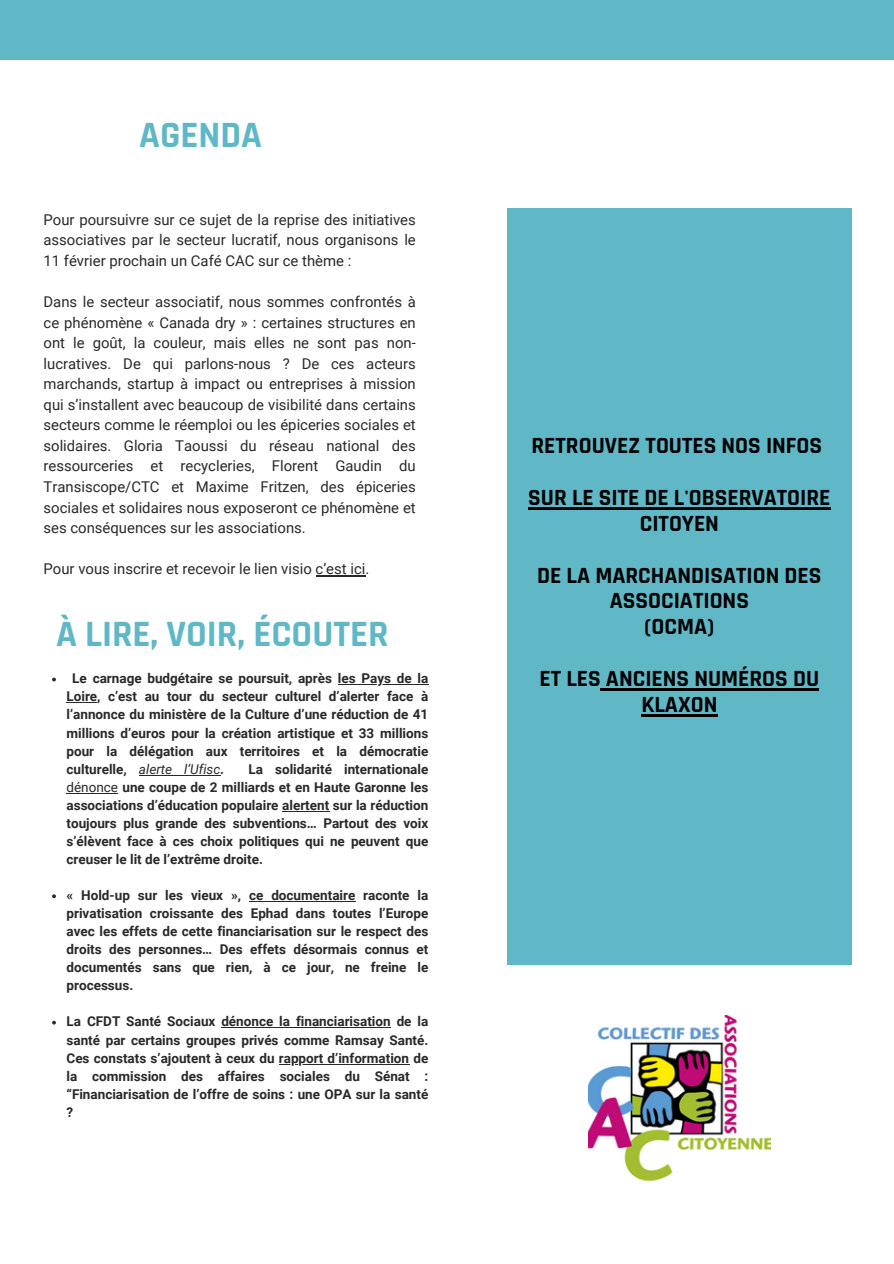
<style>
.page{position:relative;width:894px;height:1264px;background:#fff}
.page>*{position:absolute;margin:0;border:0;box-sizing:border-box;transform-origin:0 0}
.t1{font:700 37.5px "Rajdhani";color:#60b7c6}
.t2{font:700 23.4px/25.8px "Rajdhani";color:#000;text-align:center}
.t3{font:14.85px/20.5px "Roboto";color:#292929;text-align:justify}
.t4{font:700 13.5px/18px "Roboto";color:#292929;text-align:justify}
.s1{font-weight:400;font-style:italic}
.s2{font-weight:400}
</style>
<div class="page">
<div style="left:0;top:0;width:893px;height:60px;background:#60b7c6"></div>
<hr style="left:315px;top:575px;width:50px;height:1px;background:#292929">
<svg style="left:52px;top:677px;width:4px;height:4px"></svg>
<hr style="left:338px;top:684px;width:90px;height:1px;background:#292929">
<hr style="left:66px;top:702px;width:31px;height:1px;background:#292929">
<hr style="left:139px;top:774px;width:81px;height:1px;background:#292929">
<hr style="left:66px;top:792px;width:52px;height:1px;background:#292929">
<hr style="left:282px;top:810px;width:47px;height:1px;background:#292929">
<svg style="left:52px;top:894px;width:4px;height:4px"></svg>
<hr style="left:249px;top:901px;width:106px;height:1px;background:#292929">
<svg style="left:52px;top:1020px;width:4px;height:4px"></svg>
<hr style="left:221px;top:1027px;width:169px;height:1px;background:#292929">
<hr style="left:279px;top:1063px;width:130px;height:1px;background:#292929">
<div style="left:507px;top:209px;width:344px;height:756px;background:#60b7c6"></div>
<hr style="left:528px;top:507px;width:38px;height:2px;background:#000">
<svg style="left:566px;top:507px;width:6px;height:2px"></svg>
<hr style="left:572px;top:507px;width:258px;height:2px;background:#000">
<hr style="left:600px;top:688px;width:218px;height:2px;background:#000">
<hr style="left:641px;top:714px;width:76px;height:2px;background:#000">
<img style="left:588px;top:1015px;width:181px;height:167px">
<p class="t1" style="left:139px;top:112px;width:124px">AGENDA</p>
<p class="t3" style="left:44px;top:209px;width:373px">Pour poursuivre sur ce sujet de la reprise des initiatives associatives par le secteur lucratif, nous organisons le 11 février prochain un Café CAC sur ce thème :</p>
<p class="t3" style="left:44px;top:291px;width:373px">Dans le secteur associatif, nous sommes confrontés à ce phénomène « Canada dry » : certaines structures en ont le goût, la couleur, mais elles ne sont pas non&shy;lucratives. De qui parlons-nous ? De ces acteurs marchands, startup à impact ou entreprises à mission qui s’installent avec beaucoup de visibilité dans certains secteurs comme le réemploi ou les épiceries sociales et solidaires. Gloria Taoussi du réseau national des ressourceries et recycleries, Florent Gaudin du Transiscope/CTC et Maxime Fritzen, des épiceries sociales et solidaires nous exposeront ce phénomène et ses conséquences sur les associations.</p>
<h1 class="t3" style="left:44px;top:559px;width:327px">Pour vous inscrire et recevoir le lien visio c’est ici.</h1>
<p class="t1" style="left:56px;top:611px;width:334px">À LIRE, VOIR, ÉCOUTER</p>
<p class="t4" style="left:72px;top:669px;width:357px">Le carnage budgétaire se poursuit, après les Pays de la</p>
<h1 class="t4" style="left:66px;top:687px;width:363px">Loire, c’est au tour du secteur culturel d’alerter face à l’annonce du ministère de la Culture d’une réduction de 41 millions d’euros pour la création artistique et 33 millions pour la délégation aux territoires et la démocratie culturelle, <span class="s1">alerte l’Ufisc</span>.</h1>
<h1 class="t4" style="left:66px;top:760px;width:363px;text-indent:182px">La solidarité internationale <span class="s2">dénonce</span> une coupe de 2 milliards et en Haute Garonne les associations d’éducation populaire alertent sur la réduction toujours plus grande des subventions… Partout des voix s’élèvent face à ces choix politiques qui ne peuvent que creuser le lit de l’extrême droite.</h1>
<h1 class="t4" style="left:66px;top:886px;width:290px">« Hold-up sur les vieux », ce documentaire</h1>
<p class="t4" style="left:66px;top:886px;width:363px;text-indent:297px">raconte la privatisation croissante des Ephad dans toutes l’Europe avec les effets de cette financiarisation sur le respect des droits des personnes… Des effets désormais connus et documentés sans que rien, à ce jour, ne freine le processus.</p>
<p class="t4" style="left:66px;top:1012px;width:363px">La CFDT Santé Sociaux dénonce la financiarisation de la</p>
<p class="t4" style="left:66px;top:1030px;width:363px">santé par certains groupes privés comme Ramsay Santé.<br>Ces constats s’ajoutent à ceux du rapport d’information de</p>
<p class="t4" style="left:66px;top:1067px;width:363px">la commission des affaires sociales du Sénat : “Financiarisation de l’offre de soins : une OPA sur la santé ?</p>
<h2 class="t2" style="left:531px;top:433px;width:292px">RETROUVEZ TOUTES NOS INFOS</h2>
<h2 class="t2" style="left:528px;top:485px;width:304px">SUR LE SITE DE L'OBSERVATOIRE<br>CITOYEN</h2>
<h2 class="t2" style="left:537px;top:563px;width:285px">DE LA MARCHANDISATION DES<br>ASSOCIATIONS<br>(OCMA)</h2>
<h2 class="t2" style="left:539px;top:666px;width:281px">ET LES ANCIENS NUMÉROS DU<br>KLAXON</h2>
</div>
